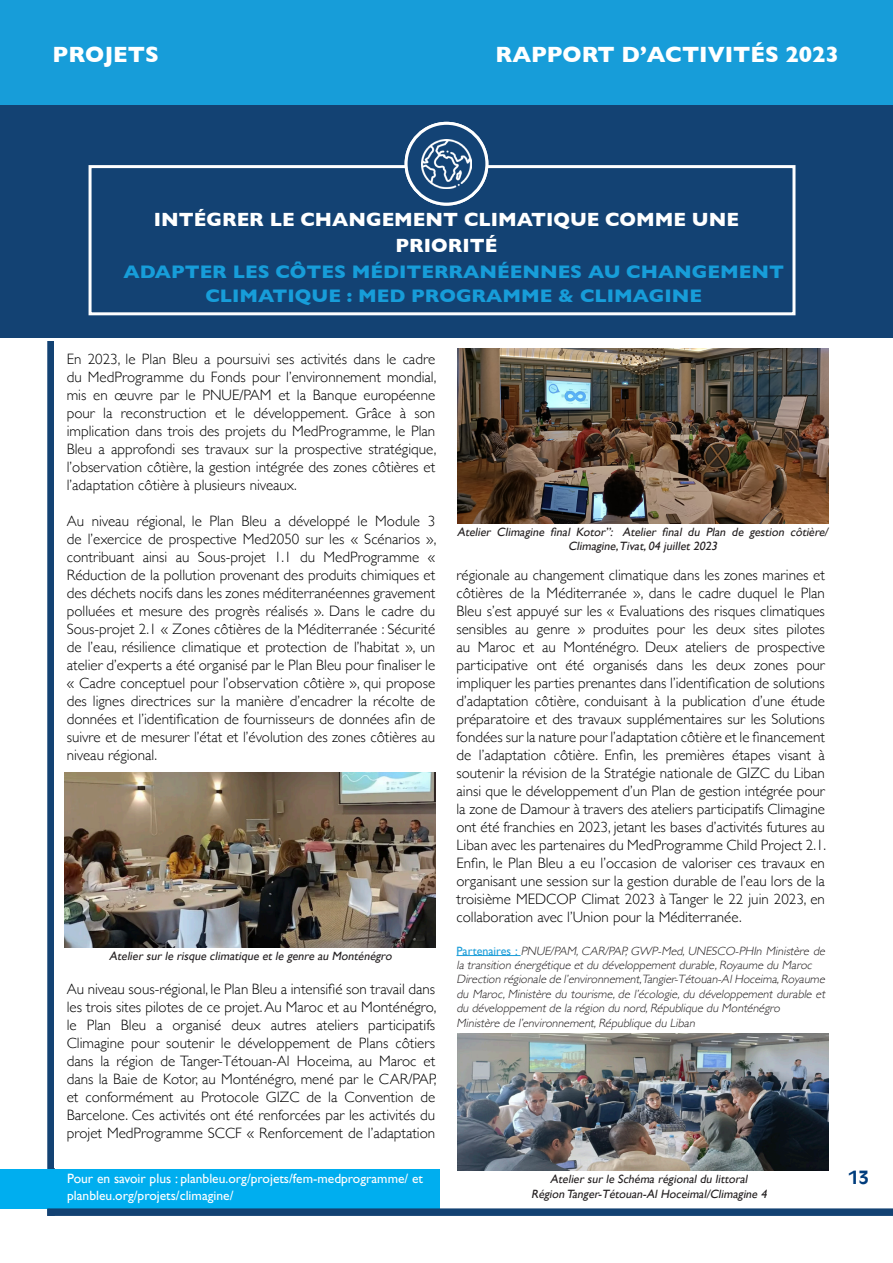
<style>
.page{position:relative;width:893px;height:1263px;background:#fff}
.page>*{position:absolute;margin:0;border:0;box-sizing:border-box;transform-origin:0 0}
.t1{font:700 22.5px "Gill Sans";color:#fff}
.t2{font:700 19.5px/25.5px "Gill Sans";color:#fff;text-align:center}
.t3{font:700 18.6px/23.4px "Gill Sans";color:#179dd9;text-align:center;scale:1.05 1}
.t4{font:700 18px "Antique Olive Std";color:#013d7d}
.t5{font:300 15px/18px "Gill Sans";color:#000;text-align:justify}
.t6{font:13.5px/16.2px "Gill Sans Std";color:#fff}
.t7{font:italic 300 12px/14.4px "Gill Sans";color:#231f20}
.t8{font:italic 12px/14.4px "Gill Sans";color:#231f20;text-align:center}
.s1{font-family:"Gill Sans"}
.s2{font-weight:400;font-style:normal;color:#1a9dd9}
</style>
<div class="page">
<div style="left:47px;top:0;width:8px;height:1216px;background:#134273"></div>
<div style="left:0;top:0;width:893px;height:338px;background:#134273"></div>
<div style="left:0;top:0;width:893px;height:105px;background:#179dd9"></div>
<div style="left:89px;top:165px;width:706px;height:150px;border:3px solid #fff"></div>
<div style="left:0;top:1169px;width:439px;height:40px;background:#00aeef"></div>
<div style="left:47px;top:1208px;width:846px;height:8px;background:#134273"></div>
<div style="left:406px;top:123px;width:81px;height:81px;background:#134375;border-radius:50%"></div>
<img style="left:422px;top:139px;width:49px;height:50px">
<div style="left:405px;top:122px;width:83px;height:84px;border:3px solid #fff;border-radius:50%"></div>
<div style="left:54px;top:341px;width:784px;height:826px;background:#fff"></div>
<hr style="left:456px;top:955px;width:65px;height:1px;background:#1a9dd9">
<hr style="left:0;top:338px;width:893px;height:3px;background:#fff">
<img style="left:65px;top:773px;width:371px;height:174px">
<img style="left:457px;top:349px;width:371px;height:174px">
<img style="left:457px;top:1033px;width:371px;height:138px">
<h1 class="t1" style="left:53px;top:37px;width:108px">PROJETS</h1>
<h1 class="t1" style="left:496px;top:37px;width:345px">RAPPORT D’ACTIVITÉS 2023</h1>
<p class="t2" style="left:154px;top:206px;width:587px">INTÉGRER LE CHANGEMENT CLIMATIQUE COMME UNE<br>PRIORITÉ</p>
<p class="t3" style="left:123px;top:260px;width:631px">ADAPTER LES CÔTES MÉDITERRANÉENNES AU CHANGEMENT<br>CLIMATIQUE : MED PROGRAMME &amp; CLIMAGINE</p>
<p class="t5" style="left:67px;top:350px;width:371px">En 2023, le Plan Bleu a poursuivi ses activités dans le cadre du MedProgramme du Fonds pour l’environnement mondial, mis en œuvre par le PNUE/PAM et la Banque européenne pour la reconstruction et le développement. Grâce à son implication dans trois des projets du MedProgramme, le Plan Bleu a approfondi ses travaux sur la prospective stratégique, l’observation côtière, la gestion intégrée des zones côtières et l’adaptation côtière à plusieurs niveaux.</p>
<p class="t5" style="left:67px;top:512px;width:371px">Au niveau régional, le Plan Bleu a développé le Module 3 de l’exercice de prospective Med2050 sur les « Scénarios », contribuant ainsi au Sous-projet 1.1 du MedProgramme « Réduction de la pollution provenant des produits chimiques et des déchets nocifs dans les zones méditerranéennes gravement polluées et mesure des progrès réalisés ». Dans le cadre du Sous-projet 2.1 « Zones côtières de la Méditerranée : Sécurité de l’eau, résilience climatique et protection de l’habitat », un atelier d’experts a été organisé par le Plan Bleu pour finaliser le « Cadre conceptuel pour l’observation côtière », qui propose des lignes directrices sur la manière d’encadrer la récolte de données et l’identification de fournisseurs de données afin de suivre et de mesurer l’état et l’évolution des zones côtières au niveau régional.</p>
<p class="t8" style="left:109px;top:948px;width:286px">Atelier sur le risque climatique et le genre au Monténégro</p>
<p class="t5" style="left:67px;top:980px;width:371px">Au niveau sous-régional, le Plan Bleu a intensifié son travail dans les trois sites pilotes de ce projet. Au Maroc et au Monténégro, le Plan Bleu a organisé deux autres ateliers participatifs Climagine pour soutenir le développement de Plans côtiers dans la région de Tanger-Tétouan-Al Hoceima, au Maroc et dans la Baie de Kotor, au Monténégro, mené par le CAR/PAP, et conformément au Protocole GIZC de la Convention de Barcelone. Ces activités ont été renforcées par les activités du projet MedProgramme SCCF « Renforcement de l’adaptation</p>
<p class="t6" style="left:67px;top:1171px;width:357px"><span class="s1">Pour en savoir plus :</span> planbleu.org/projets/fem-medprogramme/ et planbleu.org/projets/climagine/</p>
<p class="t8" style="left:457px;top:524px;width:375px">Atelier Climagine final Kotor”: Atelier final du Plan de gestion côtière/<br>Climagine,Tivat,04 juillet 2023</p>
<p class="t5" style="left:456px;top:566px;width:371px">régionale au changement climatique dans les zones marines et côtières de la Méditerranée », dans le cadre duquel le Plan Bleu s’est appuyé sur les « Evaluations des risques climatiques sensibles au genre » produites pour les deux sites pilotes au Maroc et au Monténégro. Deux ateliers de prospective participative ont été organisés dans les deux zones pour impliquer les parties prenantes dans l’identification de solutions d’adaptation côtière, conduisant à la publication d’une étude préparatoire et des travaux supplémentaires sur les Solutions fondées sur la nature pour l’adaptation côtière et le financement de l’adaptation côtière. Enfin, les premières étapes visant à soutenir la révision de la Stratégie nationale de GIZC du Liban ainsi que le développement d’un Plan de gestion intégrée pour la zone de Damour à travers des ateliers participatifs Climagine ont été franchies en 2023, jetant les bases d’activités futures au Liban avec les partenaires du MedProgramme Child Project 2.1.<br>Enfin, le Plan Bleu a eu l’occasion de valoriser ces travaux en organisant une session sur la gestion durable de l’eau lors de la troisième MEDCOP Climat 2023 à Tanger le 22 juin 2023, en collaboration avec l’Union pour la Méditerranée.</p>
<p class="t7" style="left:456px;top:943px;width:373px"><span class="s2">P a rt e n a i r e s :</span> PNUE/PAM,CAR/PAP,GWP-Med,UNESCO-PHIn Ministère de latransition énergétiqueetdu développementdurable,Royaumedu Maroc</p>
<p class="t7" style="left:456px;top:972px;width:373px;text-align:justify">Direction régionaledel’environnement,Tangier-Tétouan-AlHoceima,Royaume du Maroc,Ministère du tourisme,de l’écologie,du développement durable et du développementdelarégion du nord,Républiquedu Monténégro</p>
<p class="t7" style="left:456px;top:1015px;width:243px">Ministèredel’environnement,Républiquedu Liban</p>
<p class="t8" style="left:550px;top:1172px;width:201px">Atelier sur le Schéma régional du littoral</p>
<p class="t8" style="left:531px;top:1186px;width:239px">Région Tanger-Tétouan-Al Hoceimal/Climagine 4</p>
<p class="t4" style="left:849px;top:1166px;width:22px">13</p>
</div>
